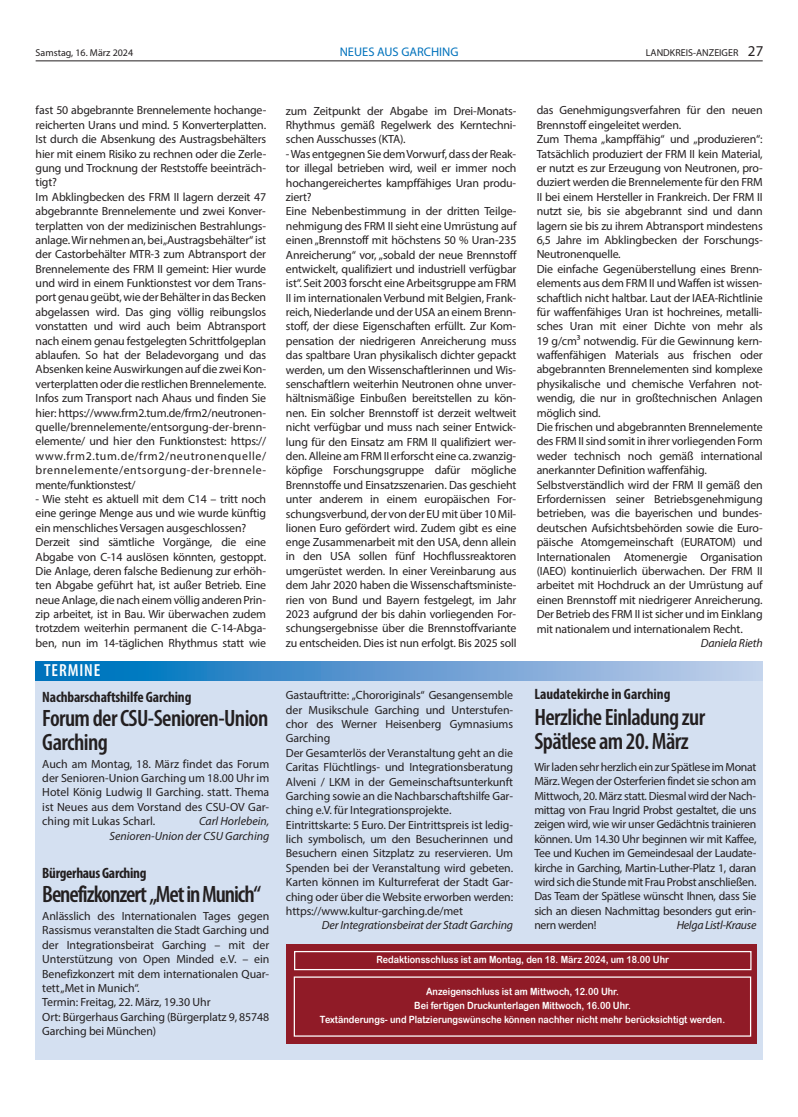
<style>
.page{position:relative;width:798px;height:1117px;background:#fff}
.page>*{position:absolute;margin:0;border:0;box-sizing:border-box;transform-origin:0 0}
.t1{font:600 condensed 23.75px/23.8px "Myriad Pro";letter-spacing:-.025em;color:#231f20}
.t2{font:600 condensed 23.75px "Myriad Pro";letter-spacing:-.045em;color:#231f20}
.t3{font:600 condensed 17.5px "Myriad Pro";letter-spacing:.05em;color:#fff}
.t4{font:700 condensed 15px "Myriad Pro";letter-spacing:-.01em;color:#231f20}
.t5{font:12.5px "Myriad Pro";color:#0072bc}
.t6{font:11.88px/14.4px "Myriad Pro";letter-spacing:-.015em;color:#231f20;text-align:justify}
.t7{font:italic 11.88px/14.4px "Myriad Pro";letter-spacing:-.01em;color:#231f20;text-align:right}
.t8{font:10px/13.8px "Arial Rounded MT Bold";color:#fff;text-align:center;scale:.9 1}
.t9{font:10px "Myriad Pro";color:#231f20}
.s1{font-size:15px}
</style>
<div class="page">
<div style="left:36px;top:671px;width:726px;height:388px;background:#d4e0f1"></div>
<svg style="left:36px;top:661px;width:726px;height:19px;background:#5c9cd1"></svg>
<hr style="left:36px;top:61px;width:726px;height:1px;background:#231f20">
<div style="left:286px;top:943px;width:470px;height:99px;background:#901b27"></div>
<div style="left:294px;top:950px;width:457px;height:19px;border:1px solid #fff"></div>
<p class="t9" style="left:36px;top:49px;width:99px">Samstag, 16. März 2024</p>
<p class="t9" style="left:645px;top:49px;width:119px">LANDKREIS-ANZEIGER <span class="s1">27</span></p>
<p class="t5" style="left:339px;top:47px;width:120px">NEUES AUS GARCHING</p>
<p class="t6" style="left:36px;top:104px;width:232px">fast 50 abgebrannte Brennelemente hochange&shy;reicherten Urans und mind. 5 Konverterplatten.<br>Ist durch die Absenkung des Austragsbehälters hier mit einem Risiko zu rechnen oder die Zerle&shy;gung und Trocknung der Reststoffe beeinträch&shy;tigt?</p>
<p class="t6" style="left:36px;top:190px;width:232px">Im Abklingbecken des FRM II lagern derzeit 47 abgebrannte Brennelemente und zwei Konver&shy;terplatten von der medizinischen Bestrahlungs&shy;anlage. Wir nehmen an, bei „Austragsbehälter“ ist der Castorbehälter MTR-3 zum Abtransport der Brennelemente des FRM II gemeint: Hier wurde und wird in einem Funktionstest vor dem Trans&shy;port genau geübt, wie der Behälter in das Becken abgelassen wird. Das ging völlig reibungslos vonstatten und wird auch beim Abtransport nach einem genau festgelegten Schrittfolgeplan ablaufen. So hat der Beladevorgang und das Absenken keine Auswirkungen auf die zwei Kon&shy;verterplatten oder die restlichen Brennelemente.</p>
<p class="t6" style="left:36px;top:392px;width:232px">Infos zum Transport nach Ahaus und finden Sie hier: https://www.frm2.tum.de/frm2/neutronen&shy;quelle/brennelemente/entsorgung-der-brenn&shy;elemente/ und hier den Funktionstest: https:// www.frm2.tum.de/frm2/neutronenquelle/ brennelemente/entsorgung-der-brennele&shy;mente/funktionstest/</p>
<p class="t6" style="left:36px;top:492px;width:232px">- Wie steht es aktuell mit dem C14 – tritt noch eine geringe Menge aus und wie wurde künftig ein menschliches Versagen ausgeschlossen?</p>
<p class="t6" style="left:36px;top:536px;width:232px">Derzeit sind sämtliche Vorgänge, die eine Abgabe von C-14 auslösen könnten, gestoppt.<br>Die Anlage, deren falsche Bedienung zur erhöh&shy;ten Abgabe geführt hat, ist außer Betrieb. Eine neue Anlage, die nach einem völlig anderen Prin&shy;zip arbeitet, ist in Bau. Wir überwachen zudem trotzdem weiterhin permanent die C-14-Abga&shy;ben, nun im 14-täglichen Rhythmus statt wie</p>
<p class="t3" style="left:44px;top:664px;width:58px">TERMINE</p>
<p class="t4" style="left:42px;top:691px;width:150px">Nachbarschaftshilfe Garching</p>
<p class="t1" style="left:42px;top:708px;width:227px">Forum der CSU-Senioren-Union<br>Garching</p>
<p class="t6" style="left:42px;top:757px;width:228px">Auch am Montag, 18. März findet das Forum der Senioren-Union Garching um 18.00 Uhr im Hotel König Ludwig II Garching. statt. Thema ist Neues aus dem Vorstand des CSU-OV Gar&shy;ching mit Lukas Scharl.</p>
<p class="t7" style="left:109px;top:814px;width:161px">Carl Horlebein,<br>Senioren-Union der CSU Garching</p>
<p class="t4" style="left:42px;top:867px;width:106px">Bürgerhaus Garching</p>
<p class="t2" style="left:42px;top:885px;width:220px">Benefizkonzert „Met in Munich“</p>
<p class="t6" style="left:42px;top:909px;width:228px">Anlässlich des Internationalen Tages gegen Rassismus veranstalten die Stadt Garching und der Integrationsbeirat Garching – mit der Unterstützung von Open Minded e.V. – ein Benefizkonzert mit dem internationalen Quar&shy;tett „Met in Munich“.</p>
<p class="t6" style="left:42px;top:995px;width:170px">Termin: Freitag, 22. März, 19.30 Uhr</p>
<p class="t6" style="left:42px;top:1010px;width:228px">Ort: Bürgerhaus Garching (Bürgerplatz 9, 85748<br>Garching bei München)</p>
<p class="t6" style="left:286px;top:104px;width:232px">zum Zeitpunkt der Abgabe im Drei-Monats-Rhythmus gemäß Regelwerk des Kerntechni&shy;schen Ausschusses (KTA).</p>
<p class="t6" style="left:286px;top:147px;width:232px">- Was entgegnen Sie dem Vorwurf, dass der Reak&shy;tor illegal betrieben wird, weil er immer noch hochangereichertes kampffähiges Uran produ&shy;ziert?</p>
<p class="t6" style="left:286px;top:205px;width:232px">Eine Nebenbestimmung in der dritten Teilge&shy;nehmigung des FRM II sieht eine Umrüstung auf einen „Brennstoff mit höchstens 50 % Uran-235<br>Anreicherung“ vor, „sobald der neue Brennstoff entwickelt, qualifiziert und industriell verfügbar ist“. Seit 2003 forscht eine Arbeitsgruppe am FRM II im internationalen Verbund mit Belgien, Frank&shy;reich, Niederlande und der USA an einem Brenn&shy;stoff, der diese Eigenschaften erfüllt. Zur Kom&shy;pensation der niedrigeren Anreicherung muss das spaltbare Uran physikalisch dichter gepackt werden, um den Wissenschaftlerinnen und Wis&shy;senschaftlern weiterhin Neutronen ohne unver&shy;hältnismäßige Einbußen bereitstellen zu kön&shy;nen. Ein solcher Brennstoff ist derzeit weltweit nicht verfügbar und muss nach seiner Entwick&shy;lung für den Einsatz am FRM II qualifiziert wer&shy;den. Alleine am FRM II erforscht eine ca. zwanzig&shy;köpfige Forschungsgruppe dafür mögliche Brennstoffe und Einsatzszenarien. Das geschieht unter anderem in einem europäischen For&shy;schungsverbund, der von der EU mit über 10 Mil&shy;lionen Euro gefördert wird. Zudem gibt es eine enge Zusammenarbeit mit den USA, denn allein in den USA sollen fünf Hochflussreaktoren umgerüstet werden. In einer Vereinbarung aus dem Jahr 2020 haben die Wissenschaftsministe&shy;rien von Bund und Bayern festgelegt, im Jahr 2023 aufgrund der bis dahin vorliegenden For&shy;schungsergebnisse über die Brennstoffvariante zu entscheiden. Dies ist nun erfolgt. Bis 2025 soll</p>
<p class="t6" style="left:286px;top:689px;width:229px">Gastauftritte: „Chororiginals“ Gesangensemble der Musikschule Garching und Unterstufen&shy;chor des Werner Heisenberg Gymnasiums Garching</p>
<p class="t6" style="left:286px;top:746px;width:229px">Der Gesamterlös der Veranstaltung geht an die Caritas Flüchtlings- und Integrationsberatung Alveni / LKM in der Gemeinschaftsunterkunft Garching sowie an die Nachbarschaftshilfe Gar&shy;ching e.V. für Integrationsprojekte.</p>
<p class="t6" style="left:286px;top:818px;width:229px">Eintrittskarte: 5 Euro. Der Eintrittspreis ist ledig&shy;lich symbolisch, um den Besucherinnen und Besuchern einen Sitzplatz zu reservieren. Um Spenden bei der Veranstaltung wird gebeten.<br>Karten können im Kulturreferat der Stadt Gar&shy;ching oder über die Website erworben werden: https://www.kultur-garching.de/met</p>
<p class="t7" style="left:322px;top:919px;width:193px">Der Integrationsbeirat der Stadt Garching</p>
<p class="t6" style="left:536px;top:104px;width:227px">das Genehmigungsverfahren für den neuen<br>Brennstoff eingeleitet werden.</p>
<p class="t6" style="left:536px;top:133px;width:227px">Zum Thema „kampffähig“ und „produzieren“:<br>Tatsächlich produziert der FRM II kein Material, er nutzt es zur Erzeugung von Neutronen, pro&shy;duziert werden die Brennelemente für den FRM II bei einem Hersteller in Frankreich. Der FRM II nutzt sie, bis sie abgebrannt sind und dann lagern sie bis zu ihrem Abtransport mindestens 6,5 Jahre im Abklingbecken der Forschungs-Neutronenquelle.</p>
<p class="t6" style="left:536px;top:262px;width:227px">Die einfache Gegenüberstellung eines Brenn&shy;elements aus dem FRM II und Waffen ist wissen&shy;schaftlich nicht haltbar. Laut der IAEA-Richtlinie für waffenfähiges Uran ist hochreines, metalli&shy;sches Uran mit einer Dichte von mehr als 19 g/cm³ notwendig. Für die Gewinnung kern&shy;waffenfähigen Materials aus frischen oder abgebrannten Brennelementen sind komplexe physikalische und chemische Verfahren not&shy;wendig, die nur in großtechnischen Anlagen möglich sind.</p>
<p class="t6" style="left:536px;top:421px;width:227px">Die frischen und abgebrannten Brennelemente des FRM II sind somit in ihrer vorliegenden Form weder technisch noch gemäß international anerkannter Definition waffenfähig.</p>
<p class="t6" style="left:536px;top:478px;width:227px">Selbstverständlich wird der FRM II gemäß den</p>
<p class="t6" style="left:536px;top:492px;width:227px">Erfordernissen seiner Betriebsgenehmigung</p>
<p class="t6" style="left:536px;top:507px;width:227px">betrieben, was die bayerischen und bundes-</p>
<p class="t6" style="left:536px;top:521px;width:227px">deutschen Aufsichtsbehörden sowie die Euro-</p>
<p class="t6" style="left:536px;top:536px;width:227px">päische Atomgemeinschaft (EURATOM) und</p>
<p class="t6" style="left:536px;top:550px;width:227px">Internationalen Atomenergie Organisation</p>
<p class="t6" style="left:536px;top:564px;width:227px">(IAEO) kontinuierlich überwachen. Der FRM II</p>
<p class="t6" style="left:536px;top:579px;width:227px">arbeitet mit Hochdruck an der Umrüstung auf</p>
<p class="t6" style="left:536px;top:593px;width:227px">einen Brennstoff mit niedrigerer Anreicherung.</p>
<p class="t6" style="left:536px;top:608px;width:227px">Der Betrieb des FRM II ist sicher und im Einklang</p>
<p class="t6" style="left:536px;top:622px;width:207px">mit nationalem und internationalem Recht.</p>
<p class="t7" style="left:700px;top:636px;width:63px">Daniela Rieth</p>
<p class="t4" style="left:534px;top:688px;width:138px">Laudatekirche in Garching</p>
<p class="t1" style="left:534px;top:706px;width:172px;line-height:24.4px">Herzliche Einladung zur<br>Spätlese am 20. März</p>
<p class="t6" style="left:534px;top:760px;width:223px">Wir laden sehr herzlich ein zur Spätlese im Monat März. Wegen der Osterferien findet sie schon am Mittwoch, 20. März statt. Diesmal wird der Nach&shy;mittag von Frau Ingrid Probst gestaltet, die uns zeigen wird, wie wir unser Gedächtnis trainieren können. Um 14.30 Uhr beginnen wir mit Kaffee, Tee und Kuchen im Gemeindesaal der Laudate&shy;kirche in Garching, Martin-Luther-Platz 1, daran wird sich die Stunde mit Frau Probst anschließen.<br>Das Team der Spätlese wünscht Ihnen, dass Sie sich an diesen Nachmittag besonders gut erin&shy;nern werden!</p>
<p class="t7" style="left:676px;top:918px;width:81px">Helga Listl-Krause</p>
<p class="t8" style="left:376px;top:952px;width:326px">Redaktionsschluss ist am Montag, den 18. März 2024, um 18.00 Uhr</p>
<p class="t8" style="left:320px;top:984px;width:451px">Anzeigenschluss ist am Mittwoch, 12.00 Uhr.<br>Bei fertigen Druckunterlagen Mittwoch, 16.00 Uhr.<br>Textänderungs- und Platzierungswünsche können nachher nicht mehr berücksichtigt werden.</p>
</div>
